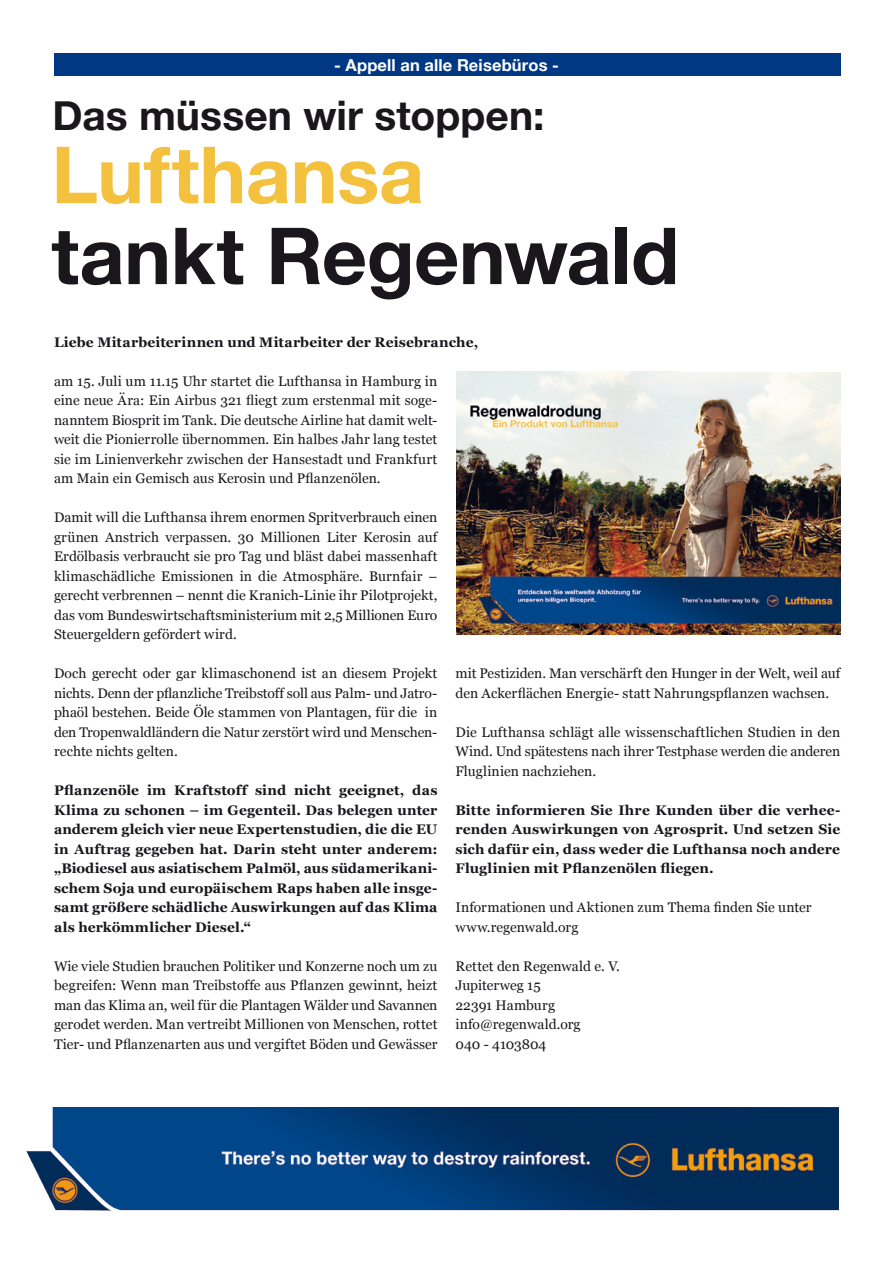
<style>
.page{position:relative;width:893px;height:1263px;background:#fff}
.page>*{position:absolute;margin:0;border:0;box-sizing:border-box;transform-origin:0 0}
.t1{font:700 78.75px "Helvetica Neue";letter-spacing:-.005em;color:#1a171c}
.t2{font:700 78.75px "Helvetica Neue";letter-spacing:-.005em;color:#f4c13f}
.t3{font:700 40.8px "Helvetica Neue";color:#1a171c}
.t4{font:700 16.5px "Helvetica Neue";letter-spacing:.01em;color:#fff}
.Fließtext{font:13.8px/19.5px "Georgia";color:#1a171c;text-align:justify}
.Fließtext-2{font:700 13.8px/19.5px "Georgia";letter-spacing:.01em;color:#1a171c;text-align:justify}
</style>
<div class="page">
<img style="left:27px;top:1108px;width:812px;height:103px">
<img style="left:456px;top:372px;width:384px;height:262px">
<div style="left:54px;top:54px;width:786px;height:22px;background:#003883"></div>
<p class="t4" style="left:334px;top:55px;width:226px">- Appell an alle Reisebüros -</p>
<p class="t3" style="left:52px;top:90px;width:493px">Das müssen wir stoppen:</p>
<p class="t2" style="left:51px;top:126px;width:374px">Lufthansa</p>
<p class="t1" style="left:51px;top:207px;width:629px">tankt Regenwald</p>
<p class="Fließtext-2" style="left:54px;top:332px;width:426px">Liebe Mitarbeiterinnen und Mitarbeiter der Reisebranche,</p>
<p class="Fließtext" style="left:54px;top:371px;width:385px">am 15. Juli um 11.15 Uhr startet die Lufthansa in Hamburg in eine neue Ära: Ein Airbus 321 fliegt zum erstenmal mit soge&shy;nanntem Biosprit im Tank. Die deutsche Airline hat damit welt&shy;weit die Pionierrolle übernommen. Ein halbes Jahr lang testet sie im Linienverkehr zwischen der Hansestadt und Frankfurt am Main ein Gemisch aus Kerosin und Pflanzenölen.</p>
<p class="Fließtext" style="left:54px;top:508px;width:385px">Damit will die Lufthansa ihrem enormen Spritverbrauch einen grünen Anstrich verpassen. 30 Millionen Liter Kerosin auf Erdölbasis verbraucht sie pro Tag und bläst dabei massenhaft klimaschädliche Emissionen in die Atmosphäre. Burnfair – gerecht verbrennen – nennt die Kranich-Linie ihr Pilotprojekt, das vom Bundeswirtschaftsministerium mit 2,5 Millionen Euro Steuergeldern gefördert wird.</p>
<p class="Fließtext" style="left:54px;top:664px;width:385px">Doch gerecht oder gar klimaschonend ist an diesem Projekt nichts. Denn der pflanzliche Treibstoff soll aus Palm- und Jatro&shy;phaöl bestehen. Beide Öle stammen von Plantagen, für die in den Tropenwaldländern die Natur zerstört wird und Menschen&shy;rechte nichts gelten.</p>
<p class="Fließtext-2" style="left:54px;top:781px;width:385px">Pflanzenöle im Kraftstoff sind nicht geeignet, das Klima zu schonen – im Gegenteil. Das belegen unter anderem gleich vier neue Expertenstudien, die die EU in Auftrag gegeben hat. Darin steht unter anderem: „Biodiesel aus asiatischem Palmöl, aus südamerikani&shy;schem Soja und europäischem Raps haben alle insge&shy;samt größere schädliche Auswirkungen auf das Klima als herkömmlicher Diesel.“</p>
<p class="Fließtext" style="left:54px;top:956px;width:385px">Wie viele Studien brauchen Politiker und Konzerne noch um zu begreifen: Wenn man Treibstoffe aus Pflanzen gewinnt, heizt man das Klima an, weil für die Plantagen Wälder und Savannen gerodet werden. Man vertreibt Millionen von Menschen, rottet Tier- und Pflanzenarten aus und vergiftet Böden und Gewässer</p>
<p class="Fließtext" style="left:455px;top:664px;width:386px">mit Pestiziden. Man verschärft den Hunger in der Welt, weil auf den Ackerflächen Energie- statt Nahrungspflanzen wachsen.</p>
<p class="Fließtext" style="left:455px;top:722px;width:386px">Die Lufthansa schlägt alle wissenschaftlichen Studien in den Wind. Und spätestens nach ihrer Testphase werden die anderen Fluglinien nachziehen.</p>
<p class="Fließtext-2" style="left:455px;top:800px;width:386px">Bitte informieren Sie Ihre Kunden über die verhee&shy;renden Auswirkungen von Agrosprit. Und setzen Sie sich dafür ein, dass weder die Lufthansa noch andere Fluglinien mit Pflanzenölen fliegen.</p>
<p class="Fließtext" style="left:455px;top:898px;width:358px">Informationen und Aktionen zum Thema finden Sie unter</p>
<p class="Fließtext" style="left:455px;top:917px;width:125px">www.regenwald.org</p>
<p class="Fließtext" style="left:455px;top:956px;width:166px">Rettet den Regenwald e. V.</p>
<p class="Fließtext" style="left:455px;top:976px;width:87px">Jupiterweg 15</p>
<p class="Fließtext" style="left:455px;top:995px;width:101px">22391 Hamburg</p>
<p class="Fließtext" style="left:455px;top:1015px;width:127px">info@regenwald.org</p>
<p class="Fließtext" style="left:455px;top:1034px;width:92px">040 - 4103804</p>
</div>
